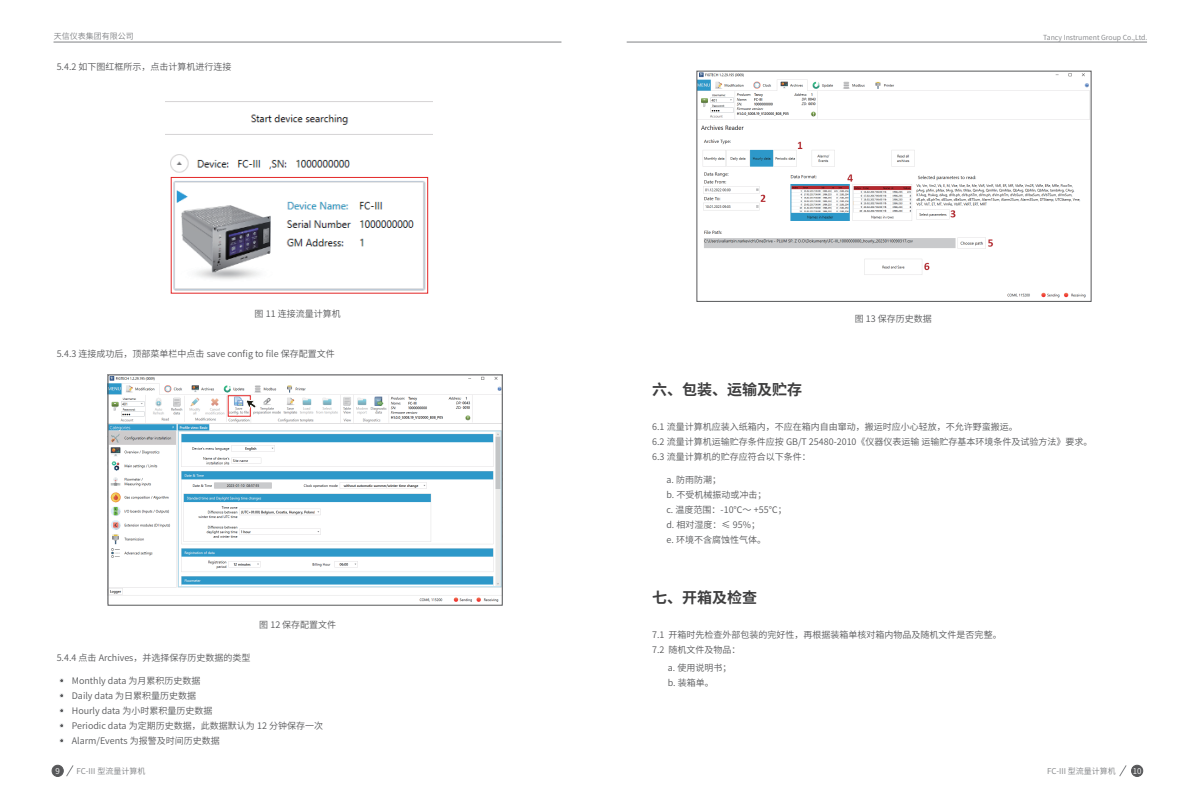
<style>
.page{position:relative;width:1191px;height:808px;background:#fff}
.page>*{position:absolute;margin:0;border:0;box-sizing:border-box;transform-origin:0 0}
.t1{font:700 15px "Source Han Sans CN";color:#3e3e3f}
.t2{font:9px/15px "Source Han Sans CN";color:#57585a}
.t3{font:8px "Source Han Sans CN";color:#808285}
.t4{font:8px "Source Han Sans CN";color:#fff}
.t5{font:7px "Source Han Sans CN";color:#808285}
</style>
<div class="page">
<hr style="left:54px;top:42px;width:507px;height:1px;background:#808285">
<hr style="left:626px;top:42px;width:521px;height:1px;background:#808285">
<div style="left:52px;top:765px;width:11px;height:11px;background:#57585a;border-radius:50%"></div>
<div style="left:52px;top:765px;width:11px;height:11px;border:1px solid #57585a;border-radius:50%"></div>
<div style="left:1131px;top:765px;width:11px;height:11px;background:#57585a;border-radius:50%"></div>
<div style="left:1131px;top:765px;width:11px;height:11px;border:1px solid #57585a;border-radius:50%"></div>
<svg style="left:66px;top:765px;width:7px;height:11px"></svg>
<svg style="left:1119px;top:765px;width:7px;height:11px"></svg>
<img style="left:165px;top:101px;width:267px;height:193px">
<img style="left:698px;top:73px;width:391px;height:225px">
<div style="left:171px;top:177px;width:257px;height:117px;border:1px solid #e32626"></div>
<img style="left:110px;top:377px;width:390px;height:225px">
<div style="left:696px;top:71px;width:395px;height:231px;border:1px solid #57585a"></div>
<div style="left:228px;top:395px;width:23px;height:22px;border:1px solid #e32626"></div>
<svg style="left:245px;top:400px;width:12px;height:9px"></svg>
<svg style="left:60px;top:678px;width:4px;height:5px"></svg>
<svg style="left:60px;top:723px;width:4px;height:5px"></svg>
<svg style="left:60px;top:738px;width:4px;height:5px"></svg>
<svg style="left:60px;top:693px;width:4px;height:5px"></svg>
<svg style="left:60px;top:708px;width:4px;height:5px"></svg>
<p class="t3" style="left:54px;top:31px;width:82px">天信仪表集团有限公司</p>
<p class="t2" style="left:57px;top:60px;width:176px">5.4.2 如下图红框所示，点击计算机进行连接</p>
<p class="t2" style="left:255px;top:306px;width:88px">图 11 连接流量计算机</p>
<p class="t2" style="left:57px;top:346px;width:280px">5.4.3 连接成功后，顶部菜单栏中点击 save config to file 保存配置文件</p>
<p class="t2" style="left:259px;top:618px;width:79px">图 12 保存配置文件</p>
<p class="t2" style="left:57px;top:651px;width:195px">5.4.4 点击 Archives，并选择保存历史数据的类型</p>
<p class="t2" style="left:72px;top:673px;width:253px">Monthly data 为月累积历史数据<br>Daily data 为日累积量历史数据<br>Hourly data 为小时累积量历史数据<br>Periodic data 为定期历史数据，此数据默认为 12 分钟保存一次<br>Alarm/Events 为报警及时间历史数据</p>
<p class="t2" style="left:854px;top:312px;width:79px">图 13 保存历史数据</p>
<p class="t5" style="left:1043px;top:34px;width:106px">Tancy Instrument Group Co.,Ltd.</p>
<h1 class="t1" style="left:652px;top:381px;width:151px">六、包装、运输及贮存</h1>
<p class="t2" style="left:652px;top:419px;width:442px">6.1 流量计算机应装入纸箱内，不应在箱内自由窜动，搬运时应小心轻放，不允许野蛮搬运。<br>6.2 流量计算机运输贮存条件应按 GB/T 25480-2010《仪器仪表运输 运输贮存基本环境条件及试验方法》要求。<br>6.3 流量计算机的贮存应符合以下条件：</p>
<p class="t2" style="left:666px;top:473px;width:122px">a. 防雨防潮；<br>b. 不受机械振动或冲击；<br>c. 温度范围：-10℃～ +55℃；d. 相对湿度：≤ 95%；<br>e. 环境不含腐蚀性气体。</p>
<h1 class="t1" style="left:652px;top:589px;width:106px">七、开箱及检查</h1>
<p class="t2" style="left:652px;top:627px;width:351px">7.1 开箱时先检查外部包装的完好性，再根据装箱单核对箱内物品及随机文件是否完整。<br>7.2 随机文件及物品：</p>
<p class="t2" style="left:668px;top:660px;width:65px">a. 使用说明书；b. 装箱单。</p>
<p class="t3" style="left:77px;top:766px;width:70px">FC-III 型流量计算机</p>
<p class="t3" style="left:1047px;top:766px;width:70px">FC-III 型流量计算机</p>
<p class="t4" style="left:55px;top:766px;width:6px">9</p>
<p class="t4" style="left:1132px;top:766px;width:10px">10</p>
</div>
